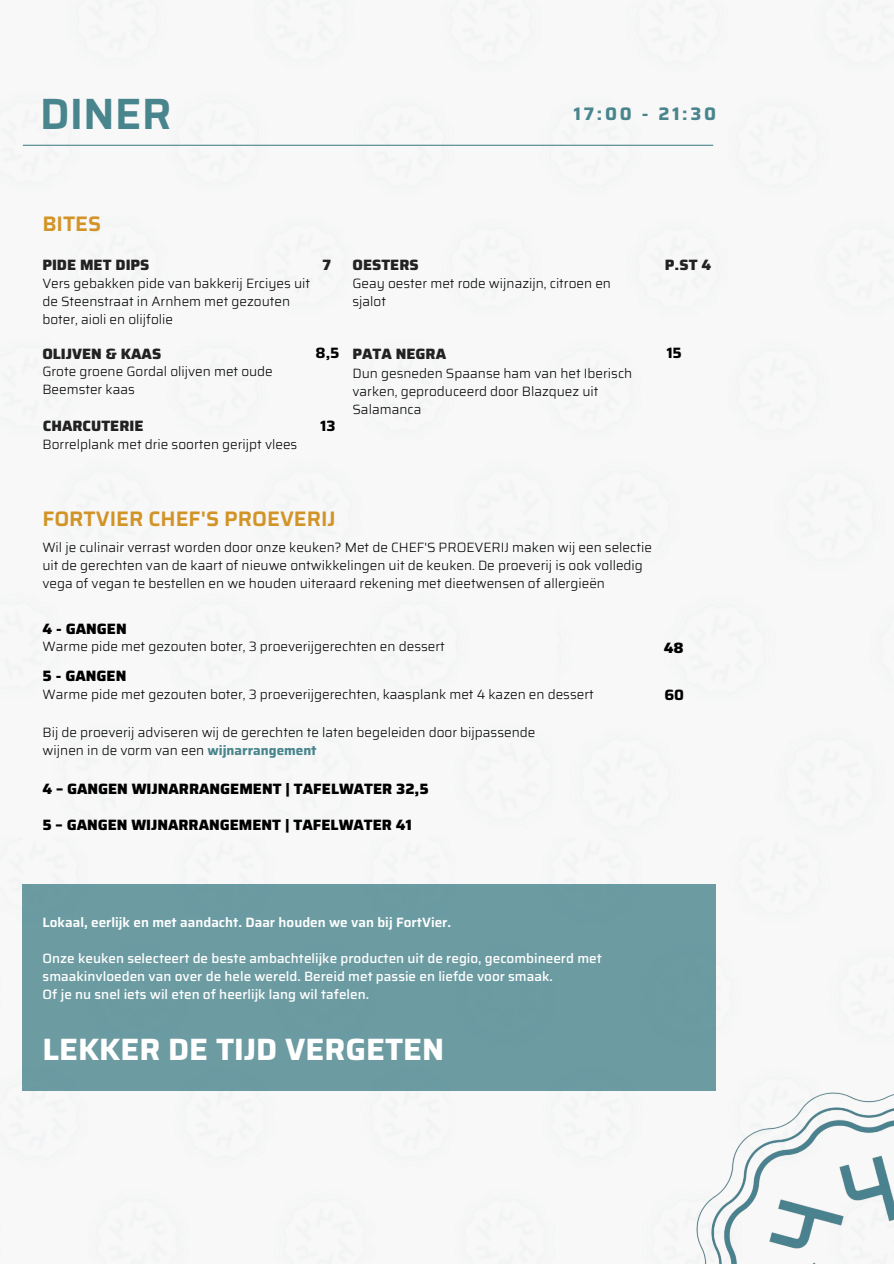
<style>
.page{position:relative;width:894px;height:1264px;background:#fff}
.page>*{position:absolute;margin:0;border:0;box-sizing:border-box;transform-origin:0 0}
.t1{font:600 43.8px "Saira";color:#49858d}
.t2{font:700 30.9px "Saira";color:#fff}
.t3{font:600 21px "Saira";color:#d29427}
.t4{font:700 18.15px "Saira";letter-spacing:.15em;color:#49858d}
.t5{font:800 15px "Saira";color:#000}
.t6{font:800 15px "Saira";color:#222}
.t7{font:700 15px "Saira";color:#000}
.t8{font:300 13.5px/18px "Saira";color:#000}
.t9{font:500 13.5px/18px "Saira";color:#fff}
.t10{font:600 13.5px "Saira";color:#fff}
.s1{font-weight:700;color:#49858d}
</style>
<div class="page">
<hr style="left:23px;top:145px;width:690px;height:1px;background:#49858d">
<div style="left:23px;top:884px;width:692px;height:207px;background:#6c9ca2"></div>
<img style="left:659px;top:1055px;width:234px;height:208px">
<h1 class="t1" style="left:40px;top:79px;width:133px">DINER</h1>
<h4 class="t4" style="left:573px;top:99px;width:144px">17:00 - 21:30</h4>
<h3 class="t3" style="left:42px;top:207px;width:60px">BITES</h3>
<h5 class="t6" style="left:42px;top:253px;width:109px">PIDE MET DIPS</h5>
<h5 class="t8" style="left:42px;top:274px;width:269px">Vers gebakken pide van bakkerij Erciyes uit de Steenstraat in Arnhem met gezouten boter, aioli en olijfolie</h5>
<p class="t6" style="left:322px;top:253px;width:10px">7</p>
<h5 class="t6" style="left:42px;top:341px;width:120px">OLIJVEN &amp; KAAS</h5>
<p class="t8" style="left:42px;top:362px;width:232px">Grote groene Gordal olijven met oude</p>
<h5 class="t8" style="left:42px;top:380px;width:94px">Beemster kaas</h5>
<h6 class="t7" style="left:315px;top:341px;width:25px">8,5</h6>
<p class="t6" style="left:43px;top:414px;width:102px">CHARCUTERIE</p>
<p class="t7" style="left:320px;top:414px;width:16px">13</p>
<p class="t8" style="left:43px;top:436px;width:256px">Borrelplank met drie soorten gerijpt vlees</p>
<p class="t6" style="left:352px;top:253px;width:68px">OESTERS</p>
<p class="t8" style="left:352px;top:274px;width:260px">Geay oester met rode wijnazijn, citroen en sjalot</p>
<p class="t6" style="left:352px;top:341px;width:95px">PATA NEGRA</p>
<h5 class="t8" style="left:352px;top:364px;width:281px">Dun gesneden Spaanse ham van het Iberisch varken, geproduceerd door Blazquez uit<br>Salamanca</h5>
<h5 class="t6" style="left:664px;top:253px;width:48px">P.ST 4</h5>
<p class="t7" style="left:666px;top:341px;width:17px">15</p>
<h3 class="t3" style="left:42px;top:501px;width:295px">FORTVIER CHEF'S PROEVERIJ</h3>
<p class="t8" style="left:42px;top:538px;width:611px">Wil je culinair verrast worden door onze keuken? Met de CHEF'S PROEVERIJ maken wij een selectie uit de gerechten van de kaart of nieuwe ontwikkelingen uit de keuken. De proeverij is ook volledig vega of vegan te bestellen en we houden uiteraard rekening met dieetwensen of allergieën</p>
<p class="t5" style="left:43px;top:616px;width:86px">4 - GANGEN</p>
<p class="t8" style="left:43px;top:637px;width:403px">Warme pide met gezouten boter, 3 proeverijgerechten en dessert</p>
<h5 class="t5" style="left:43px;top:664px;width:85px">5 - GANGEN</h5>
<p class="t8" style="left:43px;top:685px;width:552px">Warme pide met gezouten boter, 3 proeverijgerechten, kaasplank met 4 kazen en dessert</p>
<p class="t7" style="left:664px;top:683px;width:21px">60</p>
<p class="t8" style="left:43px;top:723px;width:494px">Bij de proeverij adviseren wij de gerechten te laten begeleiden door bijpassende</p>
<p class="t8" style="left:43px;top:741px;width:275px">wijnen in de vorm van een <span class="s1">wijnarrangement</span></p>
<h5 class="t5" style="left:42px;top:777px;width:388px">4 – GANGEN WIJNARRANGEMENT | TAFELWATER 32,5</h5>
<h5 class="t5" style="left:42px;top:813px;width:371px">5 – GANGEN WIJNARRANGEMENT | TAFELWATER 41</h5>
<h5 class="t5" style="left:663px;top:635px;width:21px">48</h5>
<h6 class="t10" style="left:43px;top:912px;width:410px">Lokaal, eerlijk en met aandacht. Daar houden we van bij FortVier.</h6>
<h2 class="t9" style="left:43px;top:949px;width:560px">Onze keuken selecteert de beste ambachtelijke producten uit de regio, gecombineerd met smaakinvloeden van over de hele wereld. Bereid met passie en liefde voor smaak.<br>Of je nu snel iets wil eten of heerlijk lang wil tafelen.</h2>
<h6 class="t2" style="left:42px;top:1024px;width:403px">LEKKER DE TIJD VERGETEN</h6>
</div>
